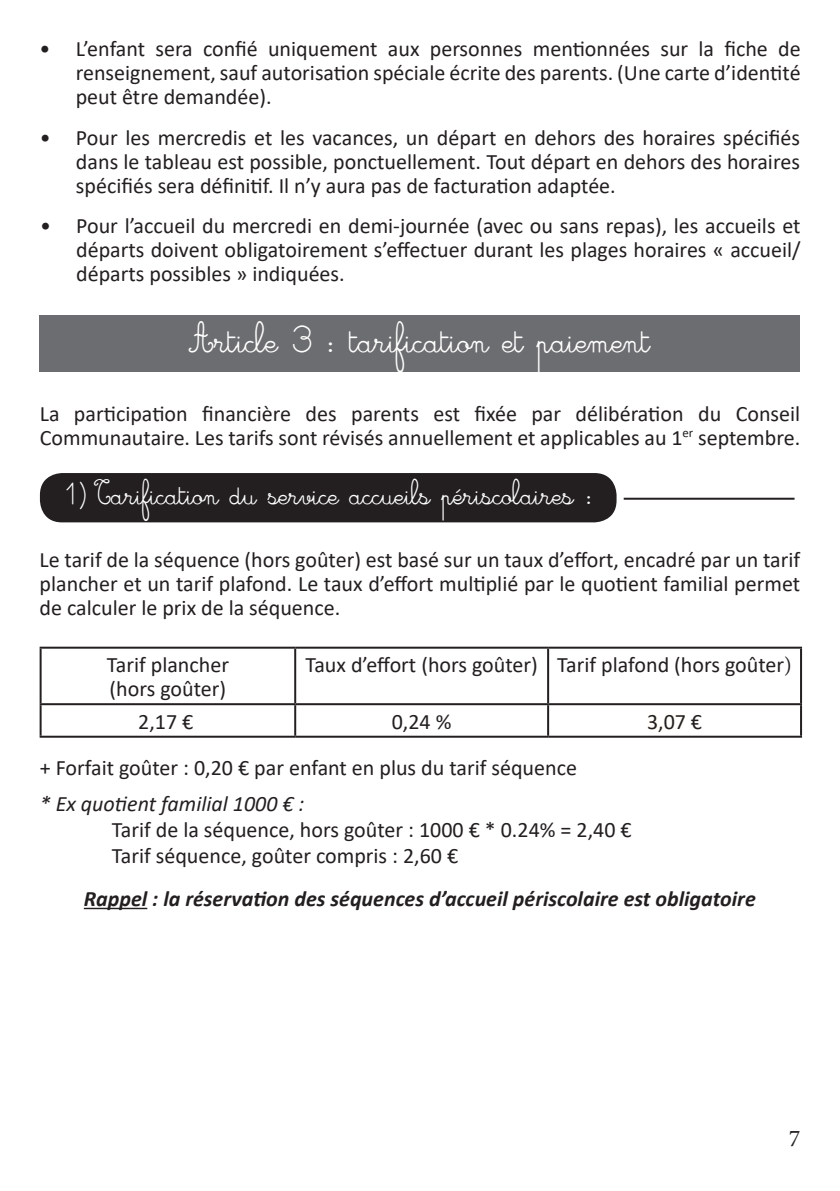
<style>
.page{position:relative;width:840px;height:1191px;background:#fff}
.page>*{position:absolute;margin:0;border:0;box-sizing:border-box;transform-origin:0 0}
.t1{font:34.2px "Cursivestandard";color:#fff}
.t2{font:28px "Cursivestandard";color:#fff}
.t3{font:24px "Minion Pro";color:#231f20}
.t4{font:22px/24px "Calibri";color:#231f20;text-align:justify}
.t5{font:italic 700 22px "Calibri";color:#231f20}
.t6{font:italic 22px "Calibri";color:#231f20}
.s1{font-family:"Minion Pro"}
</style>
<div class="page">
<div style="left:40px;top:315px;width:759px;height:57px;background:#6c6d70"></div>
<div style="left:40px;top:473px;width:576px;height:49px;background:#231f20;border-radius:22px"></div>
<hr style="left:40px;top:646px;width:255px;height:2px;background:#231f20">
<hr style="left:40px;top:648px;width:2px;height:55px;background:#231f20">
<hr style="left:295px;top:646px;width:253px;height:2px;background:#231f20">
<hr style="left:294px;top:648px;width:2px;height:55px;background:#231f20">
<hr style="left:548px;top:646px;width:253px;height:2px;background:#231f20">
<hr style="left:547px;top:648px;width:2px;height:55px;background:#231f20">
<hr style="left:799px;top:648px;width:2px;height:55px;background:#231f20">
<hr style="left:40px;top:703px;width:255px;height:2px;background:#231f20">
<hr style="left:40px;top:705px;width:2px;height:30px;background:#231f20">
<hr style="left:295px;top:703px;width:253px;height:2px;background:#231f20">
<hr style="left:548px;top:703px;width:253px;height:2px;background:#231f20">
<hr style="left:799px;top:705px;width:2px;height:30px;background:#231f20">
<hr style="left:40px;top:735px;width:255px;height:2px;background:#231f20">
<hr style="left:548px;top:735px;width:253px;height:2px;background:#231f20">
<svg style="left:41px;top:704px;width:759px;height:34px"></svg>
<hr style="left:623px;top:498px;width:171px;height:2px;background:#231f20">
<hr style="left:84px;top:907px;width:63px;height:2px;background:#231f20">
<p class="t4" style="left:76px;top:36px;width:726px;text-indent:-36px">• L’enfant sera confié uniquement aux personnes mentionnées sur la fiche de renseignement, sauf autorisation spéciale écrite des parents. (Une carte d’identité peut être demandée).</p>
<p class="t4" style="left:76px;top:125px;width:725px;text-indent:-36px">• Pour les mercredis et les vacances, un départ en dehors des horaires spécifiés dans le tableau est possible, ponctuellement. Tout départ en dehors des horaires spécifiés sera définitif. Il n’y aura pas de facturation adaptée.</p>
<p class="t4" style="left:76px;top:214px;width:725px;text-indent:-36px">• Pour l’accueil du mercredi en demi-journée (avec ou sans repas), les accueils et départs doivent obligatoirement s’effectuer durant les plages horaires « accueil/ départs possibles » indiquées.</p>
<h1 class="t1" style="left:189px;top:320px;width:462px">Article 3 : tarification et paiement</h1>
<p class="t4" style="left:40px;top:401px;width:761px">La participation financière des parents est fixée par délibération du Conseil<br>Communautaire. Les tarifs sont révisés annuellement et applicables au 1<sup>er</sup> septembre.</p>
<p class="t2" style="left:62px;top:478px;width:533px">1) Tarification du service accueils périscolaires :</p>
<p class="t4" style="left:40px;top:547px;width:761px">Le tarif de la séquence (hors goûter) est basé sur un taux d’effort, encadré par un tarif plancher et un tarif plafond. Le taux d’effort multiplié par le quotient familial permet de calculer le prix de la séquence.</p>
<p class="t4" style="left:107px;top:652px;width:124px">Tarif plancher (hors goûter)</p>
<p class="t4" style="left:305px;top:652px;width:487px">Taux d’effort (hors goûter) Tarif plafond (hors goûter<span class="s1">)</span></p>
<p class="t4" style="left:138px;top:709px;width:57px">2,17 €</p>
<p class="t4" style="left:391px;top:709px;width:61px">0,24 %</p>
<p class="t4" style="left:646px;top:709px;width:57px">3,07 €</p>
<p class="t4" style="left:40px;top:755px;width:538px">+ Forfait goûter : 0,20 € par enfant en plus du tarif séquence</p>
<p class="t6" style="left:40px;top:788px;width:266px">* Ex quotient familial 1000 € :</p>
<p class="t4" style="left:112px;top:816px;width:521px;line-height:26px">Tarif de la séquence, hors goûter : 1000 € * 0.24% = 2,40 €<br>Tarif séquence, goûter compris : 2,60 €</p>
<p class="t5" style="left:84px;top:883px;width:673px">Rappel : la réservation des séquences d’accueil périscolaire est obligatoire</p>
<p class="t3" style="left:788px;top:1122px;width:13px">7</p>
</div>
